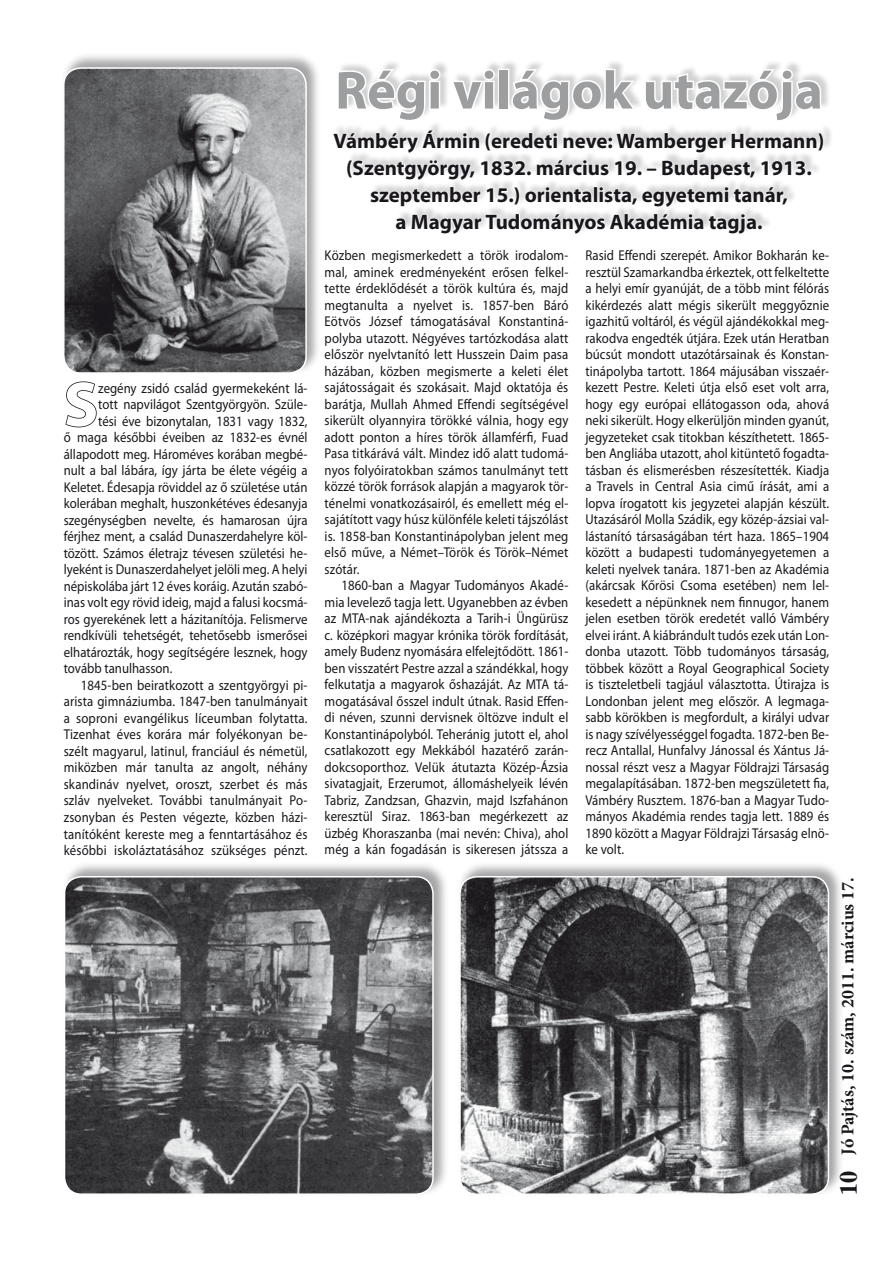
<style>
.page{position:relative;width:893px;height:1263px;background:#fff}
.page>*{position:absolute;margin:0;border:0;box-sizing:border-box;transform-origin:0 0}
.t1{font:700 63.9px "Myriad Pro";color:#fff}
.t2{font:700 54px "Myriad Pro";color:#9d9ea0}
.t3{font:700 24px "CG Times";color:#1a171c}
.t4{font:700 21px/27px "Myriad Pro";color:#1a171c;text-align:center}
.t5{font:700 18px "Minion Pro";color:#1a171c}
.t6{font:14.25px/16.5px "Myriad Pro";color:#1a171c;text-align:justify;scale:.9 1}
</style>
<div class="page">
<svg style="left:65px;top:381px;width:32px;height:47px"></svg>
<div style="left:333px;top:58px;width:501px;height:176px;background:#1a171c;opacity:.2"></div>
<svg style="left:333px;top:67px;width:492px;height:167px"></svg>
<div style="left:60px;top:52px;width:262px;height:324px;background:#1a171c;opacity:.4"></div>
<img style="left:64px;top:68px;width:242px;height:305px;border-radius:17px">
<div style="left:63px;top:67px;width:244px;height:307px;border:2px solid #fff;border-radius:17px"></div>
<div style="left:61px;top:861px;width:389px;height:336px;background:#1a171c;opacity:.4"></div>
<img style="left:65px;top:877px;width:368px;height:317px;border-radius:17px">
<div style="left:64px;top:876px;width:370px;height:319px;border:2px solid #fff;border-radius:17px"></div>
<div style="left:457px;top:861px;width:388px;height:336px;background:#1a171c;opacity:.4"></div>
<img style="left:460px;top:877px;width:368px;height:317px;border-radius:17px">
<div style="left:459px;top:876px;width:370px;height:319px;border:2px solid #fff;border-radius:17px"></div>
<h1 class="t1" style="left:64px;top:363px;width:36px">S</h1>
<p class="t6" style="left:98px;top:380px;width:234px">zegény zsidó család gyermekeként lá-</p>
<p class="t6" style="left:98px;top:396px;width:234px">tott napvilágot Szentgyörgyön. Szüle-</p>
<p class="t6" style="left:98px;top:413px;width:234px">tési éve bizonytalan, 1831 vagy 1832,</p>
<p class="t6" style="left:64px;top:429px;width:272px">ő maga későbbi éveiben az 1832-es évnél</p>
<p class="t6" style="left:64px;top:446px;width:272px">állapodott meg. Hároméves korában megbé-</p>
<p class="t6" style="left:64px;top:462px;width:272px">nult a bal lábára, így járta be élete végéig a</p>
<p class="t6" style="left:64px;top:479px;width:272px">Keletet. Édesapja röviddel az ő születése után</p>
<p class="t6" style="left:64px;top:495px;width:272px">kolerában meghalt, huszonkétéves édesanyja</p>
<p class="t6" style="left:64px;top:512px;width:272px">szegénységben nevelte, és hamarosan újra</p>
<p class="t6" style="left:64px;top:528px;width:272px">férjhez ment, a család Dunaszerdahelyre köl-</p>
<p class="t6" style="left:64px;top:545px;width:272px">tözött. Számos életrajz tévesen születési he-</p>
<p class="t6" style="left:64px;top:561px;width:272px">lyeként is Dunaszerdahelyet jelöli meg. A helyi</p>
<p class="t6" style="left:64px;top:578px;width:272px">népiskolába járt 12 éves koráig. Azután szabó-</p>
<p class="t6" style="left:64px;top:594px;width:272px">inas volt egy rövid ideig, majd a falusi kocsmá-</p>
<p class="t6" style="left:64px;top:611px;width:272px">ros gyerekének lett a házitanítója. Felismerve</p>
<p class="t6" style="left:64px;top:627px;width:272px">rendkívüli tehetségét, tehetősebb ismerősei</p>
<p class="t6" style="left:64px;top:644px;width:272px">elhatározták, hogy segítségére lesznek, hogy</p>
<p class="t6" style="left:64px;top:660px;width:122px">tovább tanulhasson.</p>
<p class="t6" style="left:81px;top:677px;width:253px">1845-ben beiratkozott a szentgyörgyi pi-</p>
<p class="t6" style="left:64px;top:693px;width:272px">arista gimnáziumba. 1847-ben tanulmányait</p>
<p class="t6" style="left:64px;top:710px;width:272px">a soproni evangélikus líceumban folytatta.</p>
<p class="t6" style="left:64px;top:726px;width:272px">Tizenhat éves korára már folyékonyan be-</p>
<p class="t6" style="left:64px;top:743px;width:272px">szélt magyarul, latinul, franciául és németül,</p>
<p class="t6" style="left:64px;top:759px;width:272px">miközben már tanulta az angolt, néhány</p>
<p class="t6" style="left:64px;top:776px;width:272px">skandináv nyelvet, oroszt, szerbet és más</p>
<p class="t6" style="left:64px;top:792px;width:272px">szláv nyelveket. További tanulmányait Po-</p>
<p class="t6" style="left:64px;top:809px;width:272px">zsonyban és Pesten végezte, közben házi-</p>
<p class="t6" style="left:64px;top:825px;width:272px">tanítóként kereste meg a fenntartásához és</p>
<p class="t6" style="left:64px;top:842px;width:272px">későbbi iskoláztatásához szükséges pénzt.</p>
<h2 class="t2" style="left:335px;top:55px;width:489px">Régi világok utazója</h2>
<h3 class="t4" style="left:334px;top:127px;width:492px">Vámbéry Ármin (eredeti neve: Wamberger Hermann) (Szentgyörgy, 1832. március 19. – Budapest, 1913. szeptember 15.) orientalista, egyetemi tanár,<br>a Magyar Tudományos Akadémia tagja.</h3>
<p class="t6" style="left:325px;top:247px;width:272px">Közben megismerkedett a török irodalom&shy;mal, aminek eredményeként erősen felkel&shy;tette érdeklődését a török kultúra és, majd megtanulta a nyelvet is. 1857-ben Báró Eötvös József támogatásával Konstantiná&shy;polyba utazott. Négyéves tartózkodása alatt először nyelvtanító lett Husszein Daim pasa házában, közben megismerte a keleti élet sajátosságait és szokásait. Majd oktatója és barátja, Mullah Ahmed Effendi segítségével sikerült olyannyira törökké válnia, hogy egy adott ponton a híres török államférfi, Fuad Pasa titkárává vált. Mindez idő alatt tudomá&shy;nyos folyóiratokban számos tanulmányt tett közzé török források alapján a magyarok tör&shy;ténelmi vonatkozásairól, és emellett még el&shy;sajátított vagy húsz különféle keleti tájszólást is. 1858-ban Konstantinápolyban jelent meg első műve, a Német–Török és Török–Német szótár.</p>
<p class="t6" style="left:325px;top:577px;width:272px;text-indent:17px">1860-ban a Magyar Tudományos Akadé&shy;mia levelező tagja lett. Ugyanebben az évben az MTA-nak ajándékozta a Tarih-i Üngürüsz c. középkori magyar krónika török fordítását, amely Budenz nyomására elfelejtődött. 1861- ben visszatért Pestre azzal a szándékkal, hogy felkutatja a magyarok őshazáját. Az MTA tá&shy;mogatásával ősszel indult útnak. Rasid Effen&shy;di néven, szunni dervisnek öltözve indult el Konstantinápolyból. Teheránig jutott el, ahol csatlakozott egy Mekkából hazatérő zarán&shy;dokcsoporthoz. Velük átutazta Közép-Ázsia sivatagjait, Erzerumot, állomáshelyeik lévén Tabriz, Zandzsan, Ghazvin, majd Iszfahánon keresztül Siraz. 1863-ban megérkezett az üzbég Khoraszanba (mai nevén: Chiva), ahol még a kán fogadásán is sikeresen játssza a</p>
<p class="t6" style="left:585px;top:247px;width:272px">Rasid Effendi szerepét. Amikor Bokharán ke&shy;resztül Szamarkandba érkeztek, ott felkeltette a helyi emír gyanúját, de a több mint félórás kikérdezés alatt mégis sikerült meggyőznie igazhitű voltáról, és végül ajándékokkal meg&shy;rakodva engedték útjára. Ezek után Heratban búcsút mondott utazótársainak és Konstan&shy;tinápolyba tartott. 1864 májusában visszaér&shy;kezett Pestre. Keleti útja első eset volt arra, hogy egy európai ellátogasson oda, ahová neki sikerült. Hogy elkerüljön minden gyanút, jegyzeteket csak titokban készíthetett. 1865- ben Angliába utazott, ahol kitüntető fogadta&shy;tásban és elismerésben részesítették. Kiadja a Travels in Central Asia cimű írását, ami a lopva írogatott kis jegyzetei alapján készült.<br>Utazásáról Molla Szádik, egy közép-ázsiai val&shy;lástanító társaságában tért haza. 1865–1904 között a budapesti tudományegyetemen a keleti nyelvek tanára. 1871-ben az Akadémia (akárcsak Kőrösi Csoma esetében) nem lel&shy;kesedett a népünknek nem finnugor, hanem jelen esetben török eredetét valló Vámbéry elvei iránt. A kiábrándult tudós ezek után Lon&shy;donba utazott. Több tudományos társaság, többek között a Royal Geographical Society is tiszteletbeli tagjául választotta. Útirajza is Londonban jelent meg először. A legmaga&shy;sabb körökben is megfordult, a királyi udvar is nagy szívélyességgel fogadta. 1872-ben Be&shy;recz Antallal, Hunfalvy Jánossal és Xántus Já&shy;nossal részt vesz a Magyar Földrajzi Társaság megalapításában. 1872-ben megszületett fia, Vámbéry Rusztem. 1876-ban a Magyar Tudo&shy;mányos Akadémia rendes tagja lett. 1889 és 1890 között a Magyar Földrajzi Társaság elnö&shy;ke volt.</p>
<p class="t5" style="left:835px;top:1154px;width:279px;rotate:-90deg">Jó Pajtás, 10. szám, 2011. március 17.</p>
<h3 class="t3" style="left:834px;top:1195px;width:25px;rotate:-90deg">10</h3>
</div>
